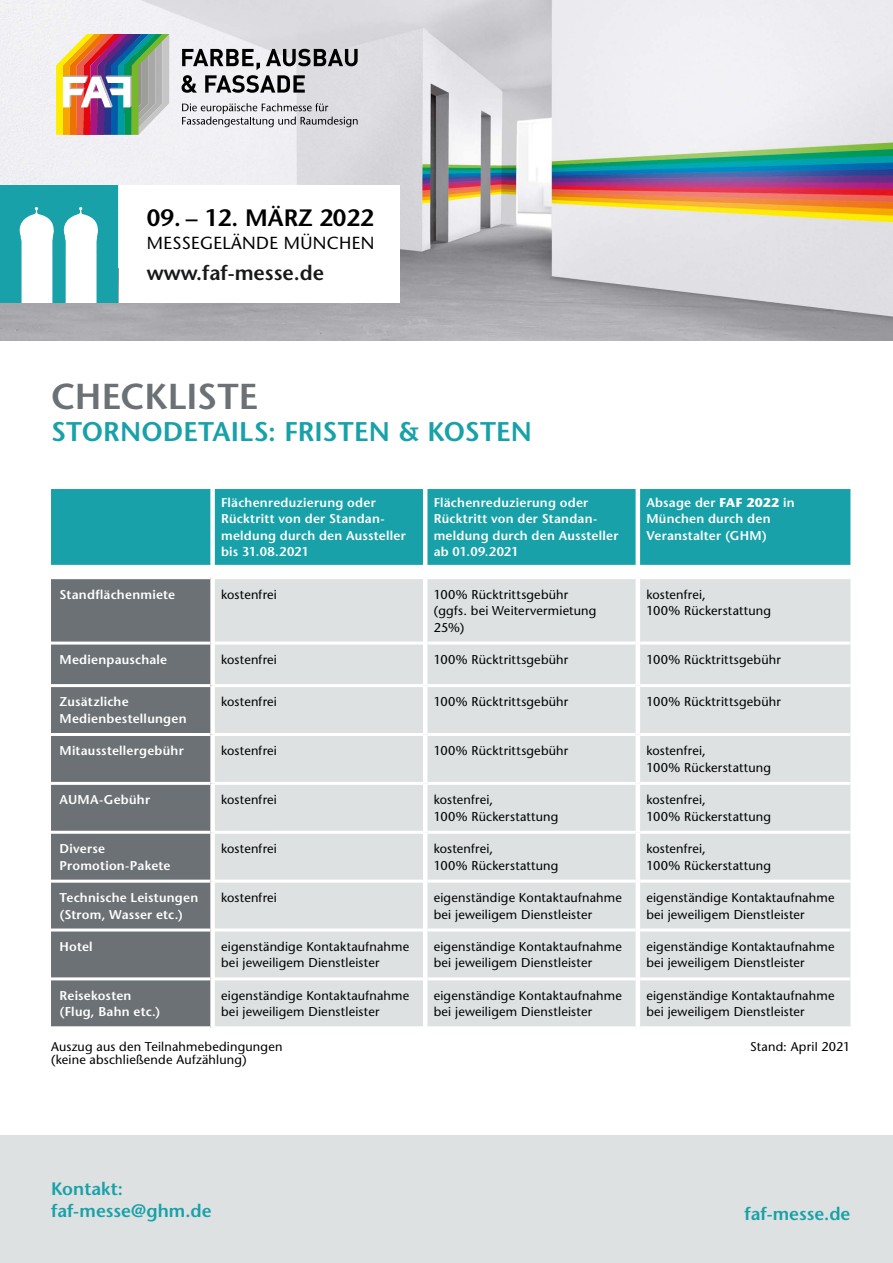
<style>
.page{position:relative;width:893px;height:1263px;background:#fff}
.page>*{position:absolute;margin:0;border:0;box-sizing:border-box;transform-origin:0 0}
.t1{font:600 36px "Stone Sans Std";color:#6c7175}
.t2{font:600 27px "Stone Sans Std";letter-spacing:.005em;color:#18a1a8}
.t3{font:600 23.7px "Stone Sans Std";color:#000}
.t4{font:600 20.7px "Stone Sans Std";color:#17181a}
.t5{font:600 18px/22.5px "Stone Sans Std";color:#18a1a8}
.t6{font:500 17.4px "Stone Sans Std";letter-spacing:.02em;color:#000}
.t7{font:500 12.75px/16.5px "Stone Sans Std";letter-spacing:.015em;color:#000}
.t8{font:600 12.75px/16.5px "Stone Sans Std";letter-spacing:.02em;color:#fff}
.s1{font-weight:700}
</style>
<div class="page">
<div style="left:0;top:1135px;width:893px;height:128px;background:#dde1e2"></div>
<div style="left:51px;top:489px;width:799px;height:76px;background:#18a1a8"></div>
<div style="left:51px;top:579px;width:159px;height:447px;background:#6c7175"></div>
<div style="left:215px;top:579px;width:635px;height:447px;background:#dde1e2"></div>
<hr style="left:51px;top:641px;width:159px;height:3px;background:#fff">
<hr style="left:215px;top:641px;width:208px;height:3px;background:#fff">
<hr style="left:427px;top:641px;width:209px;height:3px;background:#fff">
<hr style="left:640px;top:641px;width:210px;height:3px;background:#fff">
<hr style="left:51px;top:684px;width:159px;height:3px;background:#fff">
<hr style="left:215px;top:684px;width:208px;height:3px;background:#fff">
<hr style="left:427px;top:684px;width:209px;height:3px;background:#fff">
<hr style="left:640px;top:684px;width:210px;height:3px;background:#fff">
<hr style="left:51px;top:733px;width:159px;height:3px;background:#fff">
<hr style="left:215px;top:733px;width:208px;height:3px;background:#fff">
<hr style="left:427px;top:733px;width:209px;height:3px;background:#fff">
<hr style="left:640px;top:733px;width:210px;height:3px;background:#fff">
<hr style="left:51px;top:782px;width:159px;height:3px;background:#fff">
<hr style="left:215px;top:782px;width:208px;height:3px;background:#fff">
<hr style="left:427px;top:782px;width:209px;height:3px;background:#fff">
<hr style="left:640px;top:782px;width:210px;height:3px;background:#fff">
<hr style="left:51px;top:831px;width:159px;height:3px;background:#fff">
<hr style="left:215px;top:831px;width:208px;height:3px;background:#fff">
<hr style="left:427px;top:831px;width:209px;height:3px;background:#fff">
<hr style="left:640px;top:831px;width:210px;height:3px;background:#fff">
<hr style="left:51px;top:880px;width:159px;height:3px;background:#fff">
<hr style="left:215px;top:880px;width:208px;height:3px;background:#fff">
<hr style="left:427px;top:880px;width:209px;height:3px;background:#fff">
<hr style="left:640px;top:880px;width:210px;height:3px;background:#fff">
<hr style="left:51px;top:928px;width:159px;height:3px;background:#fff">
<hr style="left:215px;top:928px;width:208px;height:3px;background:#fff">
<hr style="left:427px;top:928px;width:209px;height:3px;background:#fff">
<hr style="left:640px;top:928px;width:210px;height:3px;background:#fff">
<hr style="left:51px;top:977px;width:159px;height:3px;background:#fff">
<hr style="left:215px;top:977px;width:208px;height:3px;background:#fff">
<hr style="left:427px;top:977px;width:209px;height:3px;background:#fff">
<hr style="left:640px;top:977px;width:210px;height:3px;background:#fff">
<hr style="left:423px;top:489px;width:4px;height:76px;background:#fff">
<hr style="left:636px;top:489px;width:4px;height:76px;background:#fff">
<hr style="left:423px;top:578px;width:4px;height:65px;background:#fff">
<hr style="left:636px;top:578px;width:4px;height:65px;background:#fff">
<hr style="left:423px;top:643px;width:4px;height:43px;background:#fff">
<hr style="left:636px;top:643px;width:4px;height:43px;background:#fff">
<hr style="left:423px;top:686px;width:4px;height:48px;background:#fff">
<hr style="left:636px;top:686px;width:4px;height:48px;background:#fff">
<hr style="left:423px;top:734px;width:4px;height:49px;background:#fff">
<hr style="left:636px;top:734px;width:4px;height:49px;background:#fff">
<hr style="left:423px;top:783px;width:4px;height:49px;background:#fff">
<hr style="left:636px;top:783px;width:4px;height:49px;background:#fff">
<hr style="left:423px;top:832px;width:4px;height:49px;background:#fff">
<hr style="left:636px;top:832px;width:4px;height:49px;background:#fff">
<hr style="left:423px;top:881px;width:4px;height:49px;background:#fff">
<hr style="left:636px;top:881px;width:4px;height:49px;background:#fff">
<hr style="left:423px;top:930px;width:4px;height:49px;background:#fff">
<hr style="left:636px;top:930px;width:4px;height:49px;background:#fff">
<hr style="left:423px;top:979px;width:4px;height:49px;background:#fff">
<hr style="left:636px;top:979px;width:4px;height:49px;background:#fff">
<div style="left:210px;top:489px;width:5px;height:76px;background:#fff"></div>
<img style="left:0;top:0;width:893px;height:340px">
<div style="left:0;top:185px;width:117px;height:118px;background:#18a1a8"></div>
<svg style="left:64px;top:207px;width:34px;height:96px;background:#d7eef0"></svg>
<svg style="left:19px;top:207px;width:35px;height:96px"></svg>
<div style="left:120px;top:185px;width:280px;height:118px;background:#fff"></div>
<svg style="left:182px;top:49px;width:176px;height:44px"></svg>
<svg style="left:182px;top:103px;width:176px;height:24px"></svg>
<svg style="left:56px;top:34px;width:113px;height:101px"></svg>
<h3 class="t3" style="left:147px;top:203px;width:228px">09. – 12. MÄRZ 2022</h3>
<h3 class="t6" style="left:147px;top:233px;width:229px">MESSEGELÄNDE MÜNCHEN</h3>
<h3 class="t4" style="left:147px;top:260px;width:179px">www.faf-messe.de</h3>
<h1 class="t1" style="left:51px;top:375px;width:209px">CHECKLISTE</h1>
<h2 class="t2" style="left:51px;top:415px;width:482px">STORNODETAILS: FRISTEN &amp; KOSTEN</h2>
<p class="t8" style="left:221px;top:494px;width:186px">Flächenreduzierung oder<br>Rücktritt von der Standan&shy;meldung durch den Aussteller bis 31.08.2021</p>
<p class="t8" style="left:434px;top:494px;width:186px">Flächenreduzierung oder<br>Rücktritt von der Standan&shy;meldung durch den Aussteller ab 01.09.2021</p>
<p class="t8" style="left:646px;top:494px;width:150px">Absage der <span class="s1">FAF 2022</span> in<br>München durch den<br>Veranstalter (GHM)</p>
<p class="t8" style="left:60px;top:586px;width:117px">Standflächenmiete</p>
<p class="t7" style="left:221px;top:586px;width:57px">kostenfrei</p>
<p class="t7" style="left:434px;top:586px;width:164px">100% Rücktrittsgebühr (ggfs. bei Weitervermietung<br>25%)</p>
<p class="t7" style="left:646px;top:586px;width:126px">kostenfrei,<br>100% Rückerstattung</p>
<p class="t8" style="left:60px;top:651px;width:109px">Medienpauschale</p>
<p class="t7" style="left:221px;top:651px;width:57px">kostenfrei</p>
<p class="t7" style="left:434px;top:651px;width:136px">100% Rücktrittsgebühr</p>
<p class="t7" style="left:646px;top:651px;width:136px">100% Rücktrittsgebühr</p>
<p class="t8" style="left:60px;top:694px;width:129px">Zusätzliche<br>Medienbestellungen</p>
<p class="t7" style="left:221px;top:694px;width:57px">kostenfrei</p>
<p class="t7" style="left:434px;top:694px;width:136px">100% Rücktrittsgebühr</p>
<p class="t7" style="left:646px;top:694px;width:136px">100% Rücktrittsgebühr</p>
<p class="t8" style="left:60px;top:743px;width:126px">Mitausstellergebühr</p>
<p class="t7" style="left:221px;top:743px;width:57px">kostenfrei</p>
<p class="t7" style="left:434px;top:743px;width:136px">100% Rücktrittsgebühr</p>
<p class="t7" style="left:646px;top:743px;width:126px">kostenfrei,<br>100% Rückerstattung</p>
<p class="t8" style="left:60px;top:791px;width:92px">AUMA-Gebühr</p>
<p class="t7" style="left:221px;top:791px;width:57px">kostenfrei</p>
<p class="t7" style="left:434px;top:791px;width:126px">kostenfrei,<br>100% Rückerstattung</p>
<p class="t7" style="left:646px;top:791px;width:126px">kostenfrei,<br>100% Rückerstattung</p>
<p class="t8" style="left:60px;top:840px;width:112px">Diverse<br>Promotion-Pakete</p>
<p class="t7" style="left:221px;top:840px;width:57px">kostenfrei</p>
<p class="t7" style="left:434px;top:840px;width:126px">kostenfrei,<br>100% Rückerstattung</p>
<p class="t7" style="left:646px;top:840px;width:126px">kostenfrei,<br>100% Rückerstattung</p>
<p class="t8" style="left:60px;top:889px;width:140px">Technische Leistungen (Strom, Wasser etc.)</p>
<p class="t7" style="left:221px;top:889px;width:57px">kostenfrei</p>
<p class="t7" style="left:434px;top:889px;width:190px">eigenständige Kontaktaufnahme bei jeweiligem Dienstleister</p>
<p class="t7" style="left:646px;top:889px;width:190px">eigenständige Kontaktaufnahme bei jeweiligem Dienstleister</p>
<p class="t8" style="left:60px;top:938px;width:35px">Hotel</p>
<p class="t7" style="left:221px;top:938px;width:190px">eigenständige Kontaktaufnahme bei jeweiligem Dienstleister</p>
<p class="t7" style="left:434px;top:938px;width:190px">eigenständige Kontaktaufnahme bei jeweiligem Dienstleister</p>
<p class="t7" style="left:646px;top:938px;width:190px">eigenständige Kontaktaufnahme bei jeweiligem Dienstleister</p>
<p class="t8" style="left:60px;top:987px;width:102px">Reisekosten (Flug, Bahn etc.)</p>
<p class="t7" style="left:221px;top:987px;width:190px">eigenständige Kontaktaufnahme bei jeweiligem Dienstleister</p>
<p class="t7" style="left:434px;top:987px;width:190px">eigenständige Kontaktaufnahme bei jeweiligem Dienstleister</p>
<p class="t7" style="left:646px;top:987px;width:190px">eigenständige Kontaktaufnahme bei jeweiligem Dienstleister</p>
<p class="t7" style="left:51px;top:1040px;width:233px;line-height:12.8px">Auszug aus den Teilnahmebedingungen (keine abschließende Aufzählung)</p>
<p class="t7" style="left:750px;top:1038px;width:102px">Stand: April 2021</p>
<h3 class="t5" style="left:51px;top:1177px;width:162px">Kontakt: faf-messe@ghm.de</h3>
<h3 class="t5" style="left:744px;top:1203px;width:108px">faf-messe.de</h3>
</div>
